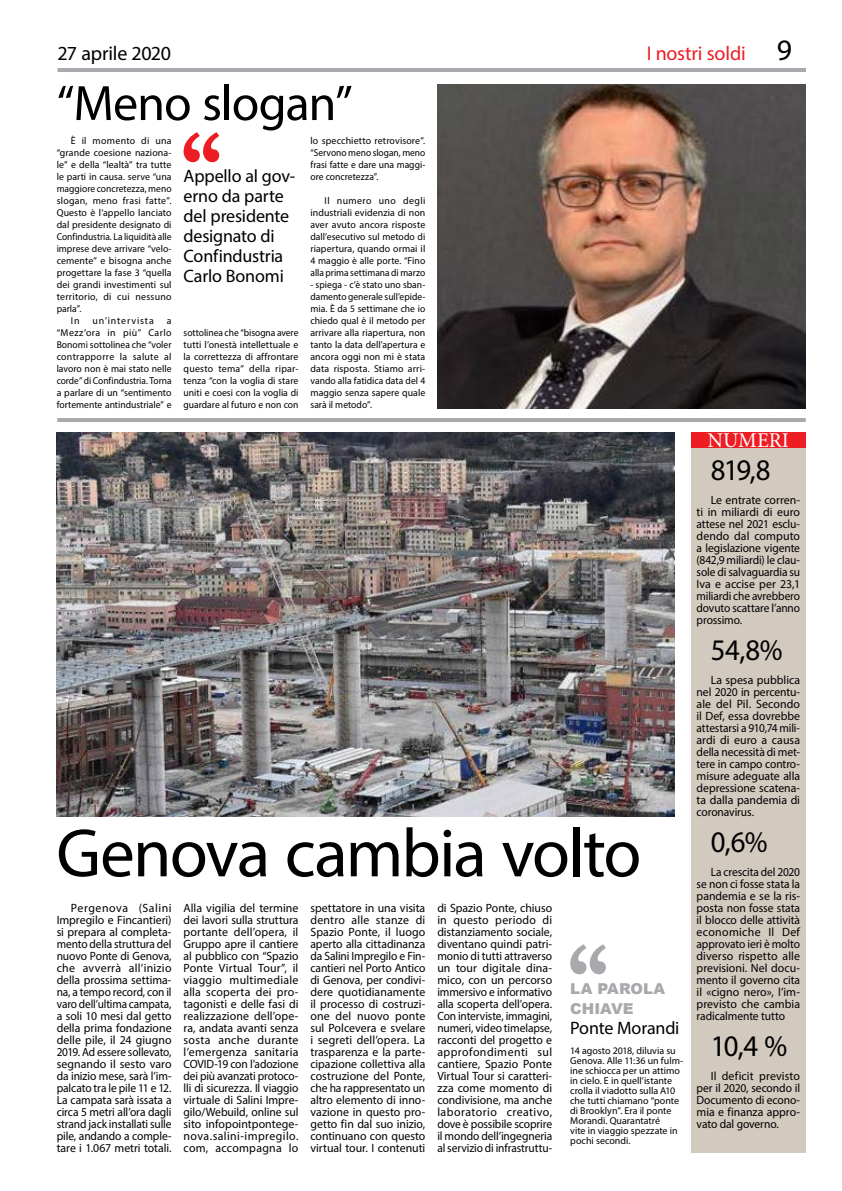
<style>
.page{position:relative;width:842px;height:1191px;background:#fff}
.page>*{position:absolute;margin:0;border:0;box-sizing:border-box;transform-origin:0 0}
.t1{font:69px "Myriad Pro";letter-spacing:-.025em;color:#000}
.t2{font:50px "Myriad Pro";letter-spacing:-.02em;color:#000}
.t3{font:30px "Myriad Pro";letter-spacing:-.06em;color:#000;scale:.96 1}
.t4{font:29.7px "Myriad Pro";color:#000}
.t5{font:21px "Minion Pro";color:#fff}
.t6{font:20px "Myriad Pro";letter-spacing:-.015em;color:#000}
.t7{font:20px "Myriad Pro";letter-spacing:-.01em;color:#ed1d24}
.t8{font:18px/20px "Myriad Pro";letter-spacing:-.01em;color:#000}
.t9{font:900 15px/20px "Arial";color:#a7a9ac}
.t10{font:12px/12px "Myriad Pro";letter-spacing:-.005em;color:#000;text-align:justify}
.t11{font:12px/12px "Myriad Pro";letter-spacing:-.005em;color:#000;text-align:justify;scale:.95 1}
.t12{font:10px/12px "Myriad Pro";letter-spacing:.005em;color:#000;text-align:justify}
.t13{font:10px/12px "Myriad Pro";letter-spacing:.005em;color:#000;text-align:justify;scale:.96 1}
.t14{font:10px/12px "Myriad Pro";letter-spacing:.005em;color:#000;text-align:justify;scale:.95 1}
.t15{font:10px "Myriad Pro";letter-spacing:.025em;color:#000}
.t16{font:10px "Myriad Pro";letter-spacing:.005em;color:#000;scale:.94 1}
.t17{font:10px "Myriad Pro";letter-spacing:.03em;color:#000}
.t18{font:10px "Myriad Pro";letter-spacing:.085em;color:#000}
</style>
<div class="page">
<img style="left:437px;top:84px;width:369px;height:324px">
<img style="left:56px;top:432px;width:619px;height:384px">
<svg style="left:184px;top:132px;width:35px;height:30px"></svg>
<hr style="left:57px;top:68px;width:749px;height:4px;background:#a7a9ac">
<hr style="left:57px;top:418px;width:749px;height:4px;background:#a7a9ac">
<div style="left:691px;top:432px;width:115px;height:720px;background:#d2c9bf"></div>
<div style="left:691px;top:432px;width:115px;height:15px;background:#ed1d24"></div>
<svg style="left:570px;top:944px;width:36px;height:30px"></svg>
<h3 class="t6" style="left:58px;top:41px;width:115px">27 aprile 2020</h3>
<h3 class="t7" style="left:647px;top:41px;width:101px">I nostri soldi</h3>
<h2 class="t2" style="left:57px;top:72px;width:297px">“Meno slogan”</h2>
<p class="t17" style="left:71px;top:134px;width:102px">È il momento di una</p>
<p class="t12" style="left:57px;top:146px;width:116px">“grande coesione naziona-</p>
<p class="t12" style="left:57px;top:158px;width:116px">le” e della “lealtà” tra tutte</p>
<p class="t12" style="left:57px;top:170px;width:116px">le parti in causa. serve “una</p>
<p class="t14" style="left:57px;top:182px;width:122px">maggiore concretezza, meno</p>
<p class="t15" style="left:57px;top:194px;width:116px">slogan, meno frasi fatte”.</p>
<p class="t12" style="left:57px;top:206px;width:116px">Questo è l’appello lanciato</p>
<p class="t12" style="left:57px;top:218px;width:116px">dal presidente designato di</p>
<p class="t16" style="left:57px;top:230px;width:124px">Confindustria. La liquidità alle</p>
<p class="t12" style="left:57px;top:242px;width:116px">imprese deve arrivare “velo-</p>
<p class="t12" style="left:57px;top:254px;width:116px">cemente” e bisogna anche</p>
<p class="t12" style="left:57px;top:266px;width:116px">progettare la fase 3 “quella</p>
<p class="t12" style="left:57px;top:278px;width:116px">dei grandi investimenti sul</p>
<p class="t15" style="left:57px;top:290px;width:116px">territorio, di cui nessuno</p>
<p class="t13" style="left:57px;top:302px;width:27px">parla”.</p>
<p class="t12" style="left:71px;top:314px;width:10px">In</p>
<p class="t18" style="left:92px;top:314px;width:63px">un’intervista</p>
<p class="t12" style="left:310px;top:134px;width:116px">lo specchietto retrovisore”. “Servono meno slogan, meno frasi fatte e dare una maggi&shy;ore concretezza”.</p>
<p class="t12" style="left:310px;top:194px;width:116px;text-indent:14px">Il numero uno degli industriali evidenzia di non aver avuto ancora risposte dall’esecutivo sul metodo di riapertura, quando ormai il 4 maggio è alle porte. “Fino alla prima settimana di marzo</p>
<p class="t13" style="left:310px;top:278px;width:121px">- spiega - c’è stato uno sban&shy;damento generale sull’epide&shy;mia. È da 5 settimane che io chiedo qual è il metodo per arrivare alla riapertura, non tanto la data dell’apertura e ancora oggi non mi è stata data risposta. Stiamo arri&shy;vando alla fatidica data del 4 maggio senza sapere quale sarà il metodo”.</p>
<h3 class="t8" style="left:184px;top:166px;width:113px">Appello al gov&shy;erno da parte del presidente designato di<br>Confindustria<br>Carlo Bonomi</h3>
<p class="t12" style="left:57px;top:314px;width:116px;text-indent:110px">a “Mezz’ora in più” Carlo Bonomi sottolinea che “voler contrapporre la salute al lavoro non è mai stato nelle corde” di Confindustria. Torna a parlare di un “sentimento fortemente antindustriale” e</p>
<p class="t14" style="left:184px;top:326px;width:122px">sottolinea che “bisogna avere tutti l’onestà intellettuale e la correttezza di affrontare questo tema” della ripar&shy;tenza “con la voglia di stare uniti e coesi con la voglia di guardare al futuro e non con</p>
<h3 class="t4" style="left:777px;top:32px;width:17px">9</h3>
<h1 class="t1" style="left:56px;top:810px;width:586px">Genova cambia volto</h1>
<p class="t10" style="left:57px;top:902px;width:116px;text-indent:14px">Pergenova (Salini Impregilo e Fincantieri) si prepara al completa&shy;mento della struttura del nuovo Ponte di Genova, che avverrà all’inizio della prossima settima&shy;na, a tempo record, con il varo dell’ultima campata, a soli 10 mesi dal getto della prima fondazione delle pile, il 24 giugno 2019. Ad essere sollevato, segnando il sesto varo da inizio mese, sarà l’im&shy;palcato tra le pile 11 e 12.<br>La campata sarà issata a circa 5 metri all’ora dagli strand jack installati sulle pile, andando a comple&shy;tare i 1.067 metri totali.</p>
<p class="t10" style="left:184px;top:902px;width:116px">Alla vigilia del termine dei lavori sulla struttura portante dell’opera, il Gruppo apre il cantiere al pubblico con “Spazio Ponte Virtual Tour”, il viaggio multimediale alla scoperta dei pro&shy;tagonisti e delle fasi di realizzazione dell’ope&shy;ra, andata avanti senza sosta anche durante l’emergenza sanitaria COVID-19 con l’adozione dei più avanzati protoco&shy;lli di sicurezza. Il viaggio virtuale di Salini Impre&shy;gilo/Webuild, online sul sito infopointpontege&shy;nova.salini-impregilo. com, accompagna lo</p>
<p class="t10" style="left:310px;top:902px;width:116px">spettatore in una visita dentro alle stanze di Spazio Ponte, il luogo aperto alla cittadinanza da Salini Impregilo e Fin&shy;cantieri nel Porto Antico di Genova, per condivi&shy;dere quotidianamente il processo di costruzi&shy;one del nuovo ponte sul Polcevera e svelare i segreti dell’opera. La trasparenza e la parte&shy;cipazione collettiva alla costruzione del Ponte, che ha rappresentato un altro elemento di inno&shy;vazione in questo pro&shy;getto fin dal suo inizio, continuano con questo virtual tour. I contenuti</p>
<p class="t10" style="left:437px;top:902px;width:116px">di Spazio Ponte, chiuso in questo periodo di distanziamento sociale, diventano quindi patri&shy;monio di tutti attraverso un tour digitale dina&shy;mico, con un percorso immersivo e informativo alla scoperta dell’opera.<br>Con interviste, immagini, numeri, video timelapse, racconti del progetto e approfondimenti sul cantiere, Spazio Ponte Virtual Tour si caratteri&shy;zza come momento di condivisione, ma anche laboratorio creativo, dove è possibile scoprire il mondo dell’ingegneria al servizio di infrastruttu-</p>
<p class="t9" style="left:570px;top:978px;width:97px">LA PAROLA<br>CHIAVE</p>
<h3 class="t8" style="left:570px;top:1018px;width:111px">Ponte Morandi</h3>
<p class="t12" style="left:570px;top:1045px;width:115px;line-height:10px;text-align:left">14 agosto 2018, diluvia su<br>Genova. Alle 11:36 un fulm&shy;ine schiocca per un attimo in cielo. E in quell’istante crolla il viadotto sulla A10 che tutti chiamano “ponte di Brooklyn”. Era il ponte<br>Morandi. Quarantatré<br>vite in viaggio spezzate in pochi secondi.</p>
<h3 class="t5" style="left:707px;top:426px;width:83px">NUMERI</h3>
<h3 class="t3" style="left:711px;top:451px;width:64px">819,8</h3>
<p class="t10" style="left:696px;top:494px;width:105px;text-indent:14px">Le entrate corren&shy;ti in miliardi di euro attese nel 2021 esclu&shy;dendo dal computo a legislazione vigente (842,9 miliardi) le clau&shy;sole di salvaguardia su Iva e accise per 23,1 miliardi che avrebbero dovuto scattare l’anno prossimo.</p>
<h3 class="t3" style="left:711px;top:631px;width:76px">54,8%</h3>
<p class="t10" style="left:696px;top:674px;width:105px;text-indent:14px">La spesa pubblica nel 2020 in percentu&shy;ale del Pil. Secondo il Def, essa dovrebbe attestarsi a 910,74 mili&shy;ardi di euro a causa della necessità di met&shy;tere in campo contro&shy;misure adeguate alla depressione scatena&shy;ta dalla pandemia di coronavirus.</p>
<h3 class="t3" style="left:711px;top:823px;width:61px">0,6%</h3>
<p class="t11" style="left:696px;top:866px;width:110px;text-indent:14px">La crescita del 2020 se non ci fosse stata la pandemia e se la ris&shy;posta non fosse stata il blocco delle attività economiche Il Def approvato ieri è molto diverso rispetto alle previsioni. Nel docu&shy;mento il governo cita il «cigno nero», l’im&shy;previsto che cambia radicalmente tutto</p>
<h3 class="t3" style="left:711px;top:1027px;width:81px">10,4 %</h3>
<p class="t10" style="left:696px;top:1070px;width:105px;text-indent:14px">Il deficit previsto per il 2020, secondo il Documento di econo&shy;mia e finanza appro&shy;vato dal governo.</p>
</div>
